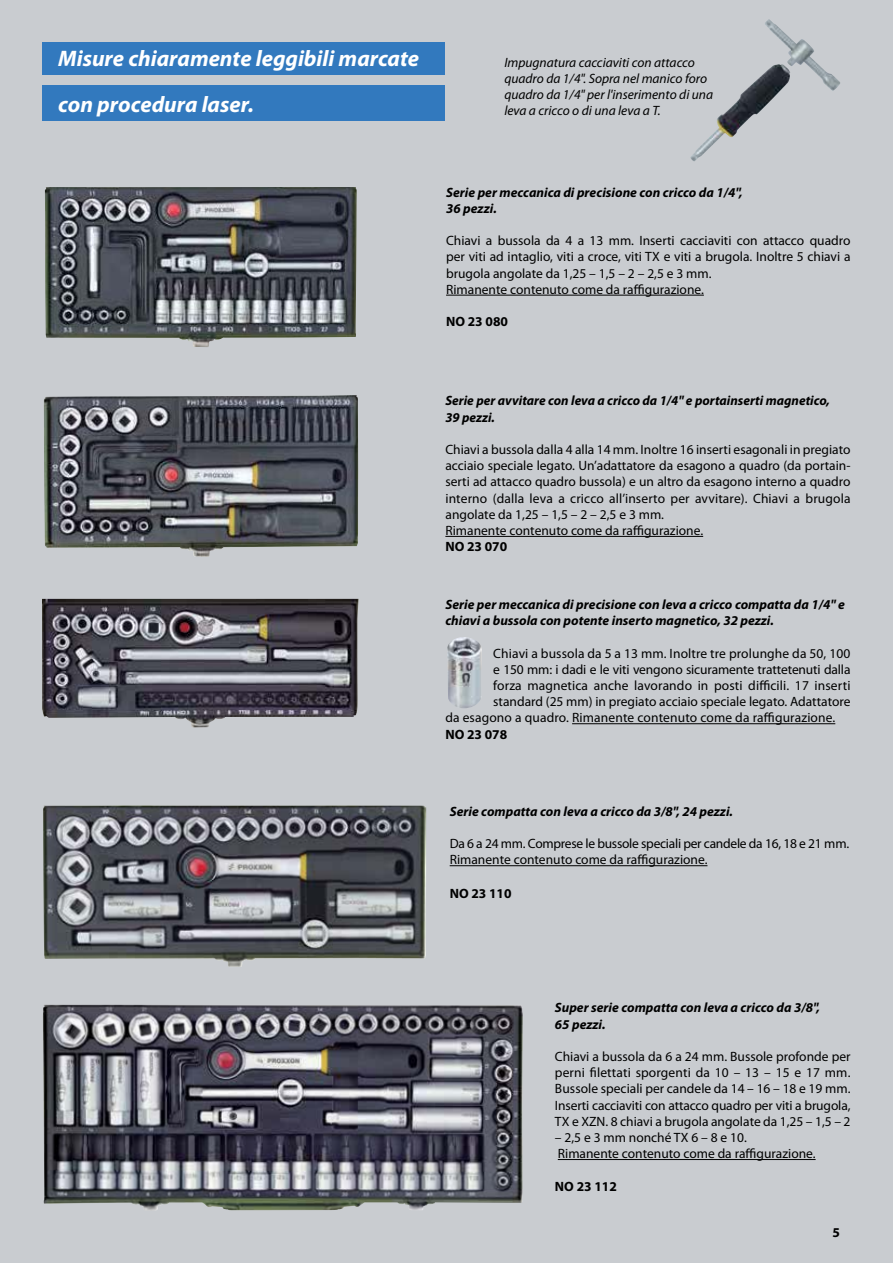
<style>
.page{position:relative;width:893px;height:1263px;background:#c9ccd0}
.page>*{position:absolute;margin:0;border:0;box-sizing:border-box;transform-origin:0 0}
.t1{font:italic 700 22.5px/45.8px "Myriad Pro";color:#fff}
.t2{font:13.5px/16.2px "Myriad Pro";color:#000}
.t3{font:italic 700 13.5px/16.2px "Myriad Pro";color:#000}
.t4{font:italic 13.5px/16.2px "Myriad Pro";color:#000}
.t5{font:13.5px/16.2px "Myriad Pro";letter-spacing:-.02em;color:#000}
.t6{font:700 13.5px "Myriad Pro";color:#000}
</style>
<div class="page">
<img style="left:45px;top:187px;width:312px;height:160px">
<img style="left:44px;top:395px;width:314px;height:162px">
<img style="left:42px;top:599px;width:316px;height:129px">
<img style="left:690px;top:19px;width:150px;height:142px">
<img style="left:447px;top:637px;width:35px;height:71px">
<img style="left:43px;top:806px;width:383px;height:161px">
<img style="left:43px;top:1005px;width:480px;height:206px">
<div style="left:42px;top:85px;width:403px;height:32px;background:#3279be"></div>
<hr style="left:446px;top:295px;width:258px;height:1px;background:#000">
<hr style="left:445px;top:536px;width:258px;height:1px;background:#000">
<hr style="left:572px;top:723px;width:263px;height:1px;background:#000">
<hr style="left:558px;top:1159px;width:257px;height:1px;background:#000">
<hr style="left:450px;top:865px;width:257px;height:1px;background:#000">
<div style="left:42px;top:43px;width:403px;height:32px;background:#3279be"></div>
<div style="left:42px;top:88px;width:403px;height:33px;background:#3279be"></div>
<h1 class="t1" style="left:58px;top:37px;width:362px">Misure chiaramente leggibili marcate con procedura laser.</h1>
<p class="t4" style="left:504px;top:55px;width:210px">Impugnatura cacciaviti con attacco quadro da 1/4". Sopra nel manico foro quadro da 1/4" per l'inserimento di una leva a cricco o di una leva a T.</p>
<p class="t3" style="left:446px;top:185px;width:298px">Serie per meccanica di precisione con cricco da 1/4'',<br>36 pezzi.</p>
<p class="t2" style="left:446px;top:233px;width:406px">Chiavi a bussola da 4 a 13 mm. Inserti cacciaviti con attacco quadro per viti ad intaglio, viti a croce, viti TX e viti a brugola. Inoltre 5 chiavi a brugola angolate da 1,25 – 1,5 – 2 – 2,5 e 3 mm.<br>Rimanente contenuto come da raffigurazione.</p>
<p class="t6" style="left:446px;top:317px;width:63px">NO 23 080</p>
<p class="t3" style="left:445px;top:394px;width:386px">Serie per avvitare con leva a cricco da 1/4" e portainserti magnetico,<br>39 pezzi.</p>
<p class="t2" style="left:445px;top:442px;width:407px">Chiavi a bussola dalla 4 alla 14 mm. Inoltre 16 inserti esagonali in pregiato acciaio speciale legato. Un’adattatore da esagono a quadro (da portain&shy;serti ad attacco quadro bussola) e un altro da esagono interno a quadro interno (dalla leva a cricco all’inserto per avvitare). Chiavi a brugola angolate da 1,25 – 1,5 – 2 – 2,5 e 3 mm.<br>Rimanente contenuto come da raffigurazione.</p>
<p class="t6" style="left:445px;top:542px;width:63px">NO 23 070</p>
<p class="t3" style="left:445px;top:597px;width:401px">Serie per meccanica di precisione con leva a cricco compatta da 1/4" e chiavi a bussola con potente inserto magnetico, 32 pezzi.</p>
<p class="t2" style="left:493px;top:646px;width:359px">Chiavi a bussola da 5 a 13 mm. Inoltre tre prolunghe da 50, 100</p>
<p class="t2" style="left:493px;top:662px;width:359px">e 150 mm: i dadi e le viti vengono sicuramente trattetenuti dalla</p>
<p class="t2" style="left:493px;top:678px;width:359px">forza magnetica anche lavorando in posti difficili. 17 inserti</p>
<p class="t2" style="left:493px;top:694px;width:359px">standard (25 mm) in pregiato acciaio speciale legato. Adattatore</p>
<p class="t2" style="left:445px;top:711px;width:391px">da esagono a quadro. Rimanente contenuto come da raffigurazione.</p>
<p class="t6" style="left:445px;top:729px;width:63px">NO 23 078</p>
<p class="t3" style="left:450px;top:804px;width:285px">Serie compatta con leva a cricco da 3/8", 24 pezzi.</p>
<p class="t5" style="left:450px;top:836px;width:401px">Da 6 a 24 mm. Comprese le bussole speciali per candele da 16, 18 e 21 mm.<br>Rimanente contenuto come da raffigurazione.</p>
<p class="t6" style="left:450px;top:888px;width:63px">NO 23 110</p>
<p class="t3" style="left:555px;top:1001px;width:267px">Super serie compatta con leva a cricco da 3/8",<br>65 pezzi.</p>
<p class="t2" style="left:555px;top:1049px;width:297px;text-align:justify">Chiavi a bussola da 6 a 24 mm. Bussole profonde per perni filettati sporgenti da 10 – 13 – 15 e 17 mm.<br>Bussole speciali per candele da 14 – 16 – 18 e 19 mm.<br>Inserti cacciaviti con attacco quadro per viti a brugola, TX e XZN. 8 chiavi a brugola angolate da 1,25 – 1,5 – 2</p>
<p class="t2" style="left:555px;top:1130px;width:262px">– 2,5 e 3 mm nonché TX 6 – 8 e 10.<br>Rimanente contenuto come da raffigurazione.</p>
<p class="t6" style="left:555px;top:1181px;width:63px">NO 23 112</p>
<p class="t6" style="left:832px;top:1227px;width:9px">5</p>
</div>
